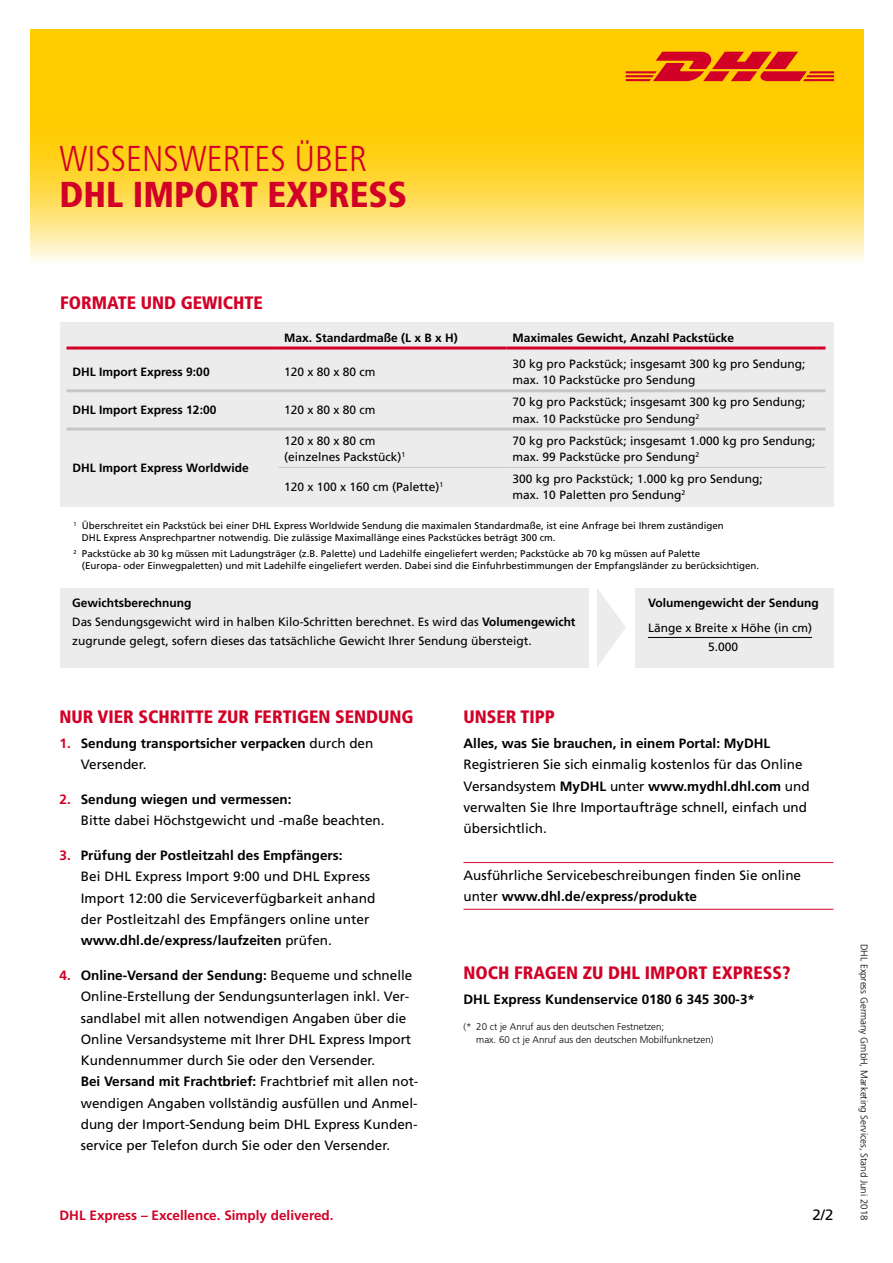
<style>
.page{position:relative;width:893px;height:1263px;background:#fff}
.page>*{position:absolute;margin:0;border:0;box-sizing:border-box;transform-origin:0 0}
.t1{font:300 condensed 36px "Frutiger LT Std";color:#d20027}
.t2{font:900 condensed 36px "Frutiger LT Std";color:#d20027}
.t3{font:900 condensed 18px "Frutiger LT Std";color:#d20027}
.t4{font:15px "Frutiger LT Std";color:#000}
.t5{font:13.5px/21.3px "Frutiger LT Std";color:#000}
.t6{font:700 13.5px/21.3px "Frutiger LT Std";color:#000}
.t7{font:700 13.5px "Frutiger LT Std";color:#d20027}
.t8{font:12px/16.2px "Frutiger LT Std";color:#000}
.t9{font:700 12px "Frutiger LT Std";color:#000}
.t10{font:9.75px/12px "Frutiger LT Std";color:#000}
.t11{font:300 9.75px/13.2px "Frutiger LT Std";color:#000}
.s1{font-weight:700}
.s2{color:#d20027}
.s3{font-weight:400}
.s4{font-weight:700;color:#d20027}
</style>
<div class="page">
<svg style="left:30px;top:97px;width:833px;height:164px"></svg>
<hr style="left:463px;top:862px;width:370px;height:1px;background:#d2082e">
<hr style="left:463px;top:909px;width:370px;height:1px;background:#d2082e">
<div style="left:60px;top:322px;width:774px;height:185px;background:#ececec"></div>
<hr style="left:278px;top:467px;width:229px;height:1px;background:#c5c6c6">
<hr style="left:507px;top:467px;width:318px;height:1px;background:#c5c6c6">
<hr style="left:67px;top:428px;width:211px;height:3px;background:#c5c6c6">
<hr style="left:278px;top:428px;width:229px;height:3px;background:#c5c6c6">
<hr style="left:507px;top:428px;width:318px;height:3px;background:#c5c6c6">
<hr style="left:67px;top:389px;width:211px;height:3px;background:#c5c6c6">
<hr style="left:278px;top:389px;width:229px;height:3px;background:#c5c6c6">
<hr style="left:507px;top:389px;width:318px;height:3px;background:#c5c6c6">
<hr style="left:67px;top:346px;width:211px;height:3px;background:#d20027">
<hr style="left:278px;top:346px;width:229px;height:3px;background:#d20027">
<hr style="left:507px;top:346px;width:318px;height:3px;background:#d20027">
<div style="left:30px;top:30px;width:834px;height:67px;background:#fc0"></div>
<svg style="left:626px;top:52px;width:208px;height:29px"></svg>
<div style="left:60px;top:588px;width:528px;height:80px;background:#ececec"></div>
<div style="left:635px;top:588px;width:198px;height:80px;background:#ececec"></div>
<hr style="left:648px;top:637px;width:164px;height:1px;background:#000">
<svg style="left:597px;top:589px;width:29px;height:78px"></svg>
<h1 class="t1" style="left:60px;top:138px;width:309px">WISSENSWERTES ÜBER</h1>
<h1 class="t2" style="left:60px;top:173px;width:349px">DHL IMPORT EXPRESS</h1>
<h2 class="t3" style="left:60px;top:292px;width:204px">FORMATE UND GEWICHTE</h2>
<p class="t9" style="left:284px;top:330px;width:175px">Max. Standardmaße (L x B x H)</p>
<p class="t9" style="left:513px;top:330px;width:223px">Maximales Gewicht, Anzahl Packstücke</p>
<p class="t9" style="left:73px;top:365px;width:139px">DHL Import Express 9:00</p>
<p class="t8" style="left:284px;top:364px;width:93px">120 x 80 x 80 cm</p>
<p class="t8" style="left:513px;top:356px;width:294px">30 kg pro Packstück; insgesamt 300 kg pro Sendung; max. 10 Packstücke pro Sendung</p>
<p class="t9" style="left:73px;top:403px;width:145px">DHL Import Express 12:00</p>
<p class="t8" style="left:284px;top:402px;width:93px">120 x 80 x 80 cm</p>
<p class="t8" style="left:513px;top:394px;width:294px">70 kg pro Packstück; insgesamt 300 kg pro Sendung; max. 10 Packstücke pro Sendung<sup>2</sup></p>
<p class="t9" style="left:73px;top:461px;width:178px">DHL Import Express Worldwide</p>
<p class="t8" style="left:284px;top:432px;width:123px">120 x 80 x 80 cm (einzelnes Packstück)<sup>1</sup></p>
<p class="t8" style="left:513px;top:432px;width:304px">70 kg pro Packstück; insgesamt 1.000 kg pro Sendung; max. 99 Packstücke pro Sendung<sup>2</sup></p>
<p class="t8" style="left:284px;top:479px;width:161px">120 x 100 x 160 cm (Palette)<sup>1</sup></p>
<p class="t8" style="left:513px;top:471px;width:252px">300 kg pro Packstück; 1.000 kg pro Sendung; max. 10 Paletten pro Sendung<sup>2</sup></p>
<p class="t10" style="left:82px;top:519px;width:643px;text-indent:-9px"><sup>1</sup> Überschreitet ein Packstück bei einer DHL Express Worldwide Sendung die maximalen Standardmaße, ist eine Anfrage bei Ihrem zuständigen<br>DHL Express Ansprechpartner notwendig. Die zulässige Maximallänge eines Packstückes beträgt 300 cm.</p>
<p class="t10" style="left:82px;top:548px;width:679px;text-indent:-9px"><sup>2</sup> Packstücke ab 30 kg müssen mit Ladungsträger (z.B. Palette) und Ladehilfe eingeliefert werden; Packstücke ab 70 kg müssen auf Palette<br>(Europa- oder Einwegpaletten) und mit Ladehilfe eingeliefert werden. Dabei sind die Einfuhrbestimmungen der Empfangsländer zu berücksichtigen.</p>
<p class="t8" style="left:72px;top:593px;width:505px;line-height:19.2px"><span class="s1">Gewichtsberechnung<br></span>Das Sendungsgewicht wird in halben Kilo-Schritten berechnet. Es wird das <span class="s1">Volumengewicht </span>zugrunde gelegt, sofern dieses das tatsächliche Gewicht Ihrer Sendung übersteigt.</p>
<p class="t9" style="left:648px;top:596px;width:172px">Volumengewicht der Sendung</p>
<p class="t8" style="left:708px;top:618px;width:106px;line-height:19.2px;text-indent:-60px">Länge x Breite x Höhe (in cm)<br>5.000</p>
<h2 class="t3" style="left:60px;top:705px;width:355px">NUR VIER SCHRITTE ZUR FERTIGEN SENDUNG</h2>
<p class="t6" style="left:81px;top:733px;width:294px;text-indent:-21px"><span class="s2">1.</span> Sendung transportsicher verpacken <span class="s3">durch den<br>Versender.</span></p>
<p class="t5" style="left:81px;top:789px;width:305px;text-indent:-21px"><span class="s4">2.</span> <span class="s1">Sendung wiegen und vermessen:<br></span>Bitte dabei Höchstgewicht und -maße beachten.</p>
<p class="t5" style="left:81px;top:845px;width:296px;text-indent:-21px"><span class="s4">3.</span> <span class="s1">Prüfung der Postleitzahl des Empfängers:<br></span>Bei DHL Express Import 9:00 und DHL Express Import 12:00 die Serviceverfügbarkeit anhand der Postleitzahl des Empfängers online unter <span class="s1">www.dhl.de/express/laufzeiten</span> prüfen.</p>
<p class="t5" style="left:81px;top:965px;width:339px;text-indent:-21px"><span class="s4">4.</span> <span class="s1">Online-Versand der Sendung:</span> Bequeme und schnelle Online-Erstellung der Sendungsunterlagen inkl. Ver&shy;sandlabel mit allen notwendigen Angaben über die Online Versandsysteme mit Ihrer DHL Express Import Kundennummer durch Sie oder den Versender.<br><span class="s1">Bei Versand mit Frachtbrief:</span> Frachtbrief mit allen not&shy;wendigen Angaben vollständig ausfüllen und Anmel&shy;dung der Import-Sendung beim DHL Express Kunden&shy;service per Telefon durch Sie oder den Versender.</p>
<h2 class="t3" style="left:463px;top:705px;width:93px">UNSER TIPP</h2>
<p class="t6" style="left:463px;top:733px;width:308px">Alles, was Sie brauchen, in einem Portal: MyDHL</p>
<p class="t5" style="left:463px;top:754px;width:348px">Registrieren Sie sich einmalig kostenlos für das Online Versandsystem <span class="s1">MyDHL</span> unter <span class="s1">www.mydhl.dhl.com</span> und verwalten Sie Ihre Importaufträge schnell, einfach und übersichtlich.</p>
<p class="t5" style="left:463px;top:865px;width:339px">Ausführliche Servicebeschreibungen finden Sie online unter <span class="s1">www.dhl.de/express/produkte</span></p>
<h2 class="t3" style="left:463px;top:962px;width:328px">NOCH FRAGEN ZU DHL IMPORT EXPRESS?</h2>
<p class="t6" style="left:463px;top:989px;width:293px">DHL Express Kundenservice 0180 6 345 300-3*</p>
<p class="t11" style="left:476px;top:1020px;width:239px;text-indent:-13px">(* 20 ct je Anruf aus den deutschen Festnetzen;<br>max. 60 ct je Anruf aus den deutschen Mobilfunknetzen)</p>
<p class="t7" style="left:60px;top:1208px;width:276px">DHL Express – Excellence. Simply delivered.</p>
<p class="t4" style="left:813px;top:1206px;width:22px">2/2</p>
<p class="t11" style="left:871px;top:944px;width:278px;rotate:90deg">DHL Express Germany GmbH, Marketing Services, Stand Juni 2018</p>
</div>
